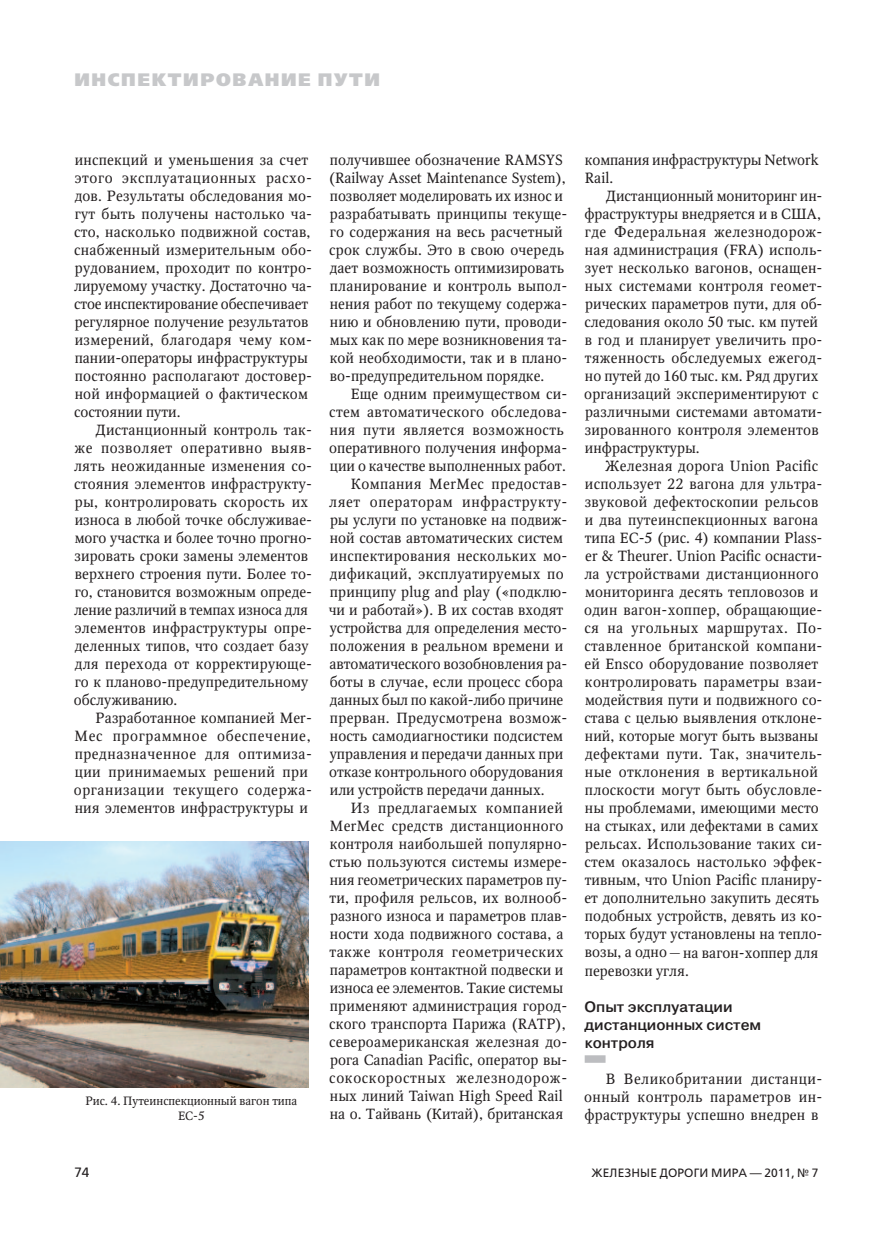
<style>
.page{position:relative;width:893px;height:1234px;background:#fff}
.page>*{position:absolute;margin:0;border:0;box-sizing:border-box;transform-origin:0 0}
.t1{font:800 18px "Free Set";letter-spacing:.09em;color:#c7c8ca}
.t2{font:500 15px/18px "Pragmatica";color:#231f20}
.t3{font:14.7px/18px "Octava";letter-spacing:.01em;color:#231f20}
.t4{font:14.7px/18px "Octava";letter-spacing:.035em;color:#231f20}
.t5{font:14.7px/18px "Octava";letter-spacing:-.01em;color:#231f20}
.t6{font:14.7px "Octava";letter-spacing:.03em;color:#231f20}
.t7{font:14.7px "Octava";letter-spacing:.04em;color:#231f20}
.t8{font:14.7px "Octava";letter-spacing:.045em;color:#231f20}
.t9{font:13.5px "Free Set";color:#231f20}
.t10{font:12px/15px "Octava";color:#231f20;text-align:center}
.t11{font:12px "Free Set";letter-spacing:.01em;color:#231f20}
</style>
<div class="page">
<svg style="left:585px;top:1055px;width:21px;height:7px"></svg>
<img style="left:0;top:841px;width:308px;height:245px">
<p class="t1" style="left:74px;top:68px;width:305px">Инспектирование пути</p>
<p class="t3" style="left:74px;top:151px;width:240px">инспекций и уменьшения за счет этого эксплуатационных расхо‑ дов. Результаты обследования мо‑ гут быть получены настолько ча‑ сто, насколько подвижной состав, снабженный измерительным обо‑ рудованием, проходит по контро‑ лируемому участку. Достаточно ча‑ стое инспектирование обеспечивает регулярное получение результатов измерений, благодаря чему ком‑ пании-операторы инфраструктуры постоянно располагают достовер‑ ной информацией о фактическом состоянии пути.</p>
<p class="t3" style="left:74px;top:421px;width:240px;text-indent:22px">Дистанционный контроль так‑ же позволяет оперативно выяв‑ лять неожиданные изменения со‑ стояния элементов инфраструкту‑ ры, контролировать скорость их износа в любой точке обслуживае‑ мого участка и более точно прогно‑ зировать сроки замены элементов верхнего строения пути. Более то‑ го, становится возможным опреде‑ ление различий в темпах износа для элементов инфраструктуры опре‑ деленных типов, что создает базу для перехода от корректирующе‑ го к планово-предупредительному обслуживанию.</p>
<p class="t4" style="left:74px;top:709px;width:240px;text-indent:22px">Разработанное компанией Mer‑<br>Mec программное обеспечение, предназначенное для оптимиза‑ ции принимаемых решений при организации текущего содержа‑ ния элементов инфраструктуры и</p>
<p class="t10" style="left:85px;top:1092px;width:213px">Рис. 4. Путеинспекционный вагон типа<br>ЕС-5</p>
<p class="t3" style="left:329px;top:151px;width:240px">получившее обозначение RAMSYS (Railway Asset Maintenance System), позволяет моделировать их износ и разрабатывать принципы текуще‑ го содержания на весь расчетный срок службы. Это в свою очередь дает возможность оптимизировать планирование и контроль выпол‑ нения работ по текущему содержа‑ нию и обновлению пути, проводи‑ мых как по мере возникновения та‑ кой необходимости, так и в плано‑ во-предупредительном порядке.</p>
<p class="t3" style="left:351px;top:384px;width:218px">Еще одним преимуществом си‑</p>
<p class="t3" style="left:329px;top:402px;width:240px">стем автоматического обследова‑</p>
<p class="t6" style="left:330px;top:421px;width:236px">ния пути является возможность</p>
<p class="t3" style="left:329px;top:438px;width:240px">оперативного получения информа‑</p>
<p class="t3" style="left:330px;top:456px;width:237px">ции о качестве выполненных работ.</p>
<p class="t3" style="left:351px;top:474px;width:218px">Компания MerMec предостав‑</p>
<p class="t7" style="left:329px;top:492px;width:240px">ляет операторам инфраструкту‑</p>
<p class="t3" style="left:330px;top:510px;width:239px">ры услуги по установке на подвиж‑</p>
<p class="t3" style="left:330px;top:528px;width:235px">ной состав автоматических систем</p>
<p class="t3" style="left:330px;top:546px;width:239px">инспектирования нескольких мо‑</p>
<p class="t3" style="left:330px;top:564px;width:235px">дификаций, эксплуатируемых по</p>
<p class="t3" style="left:330px;top:582px;width:239px">принципу plug and play («подклю‑</p>
<p class="t3" style="left:329px;top:600px;width:236px">чи и работай»). В их состав входят</p>
<p class="t3" style="left:330px;top:618px;width:239px">устройства для определения место‑</p>
<p class="t3" style="left:330px;top:636px;width:235px">положения в реальном времени и</p>
<p class="t3" style="left:330px;top:654px;width:239px">автоматического возобновления ра‑</p>
<p class="t3" style="left:330px;top:672px;width:235px">боты в случае, если процесс сбора</p>
<p class="t5" style="left:330px;top:690px;width:235px">данных был по какой‑либо причине</p>
<p class="t3" style="left:330px;top:708px;width:239px">прерван. Предусмотрена возмож‑</p>
<p class="t3" style="left:330px;top:726px;width:235px">ность самодиагностики подсистем</p>
<p class="t3" style="left:330px;top:744px;width:235px">управления и передачи данных при</p>
<p class="t3" style="left:329px;top:762px;width:236px">отказе контрольного оборудования</p>
<p class="t3" style="left:330px;top:780px;width:216px">или устройств передачи данных.</p>
<p class="t4" style="left:351px;top:798px;width:214px">Из предлагаемых компанией</p>
<p class="t3" style="left:330px;top:816px;width:235px">MerMec средств дистанционного</p>
<p class="t3" style="left:330px;top:834px;width:239px">контроля наибольшей популярно‑</p>
<p class="t3" style="left:329px;top:852px;width:240px">стью пользуются системы измере‑</p>
<p class="t3" style="left:330px;top:870px;width:239px">ния геометрических параметров пу‑</p>
<p class="t3" style="left:330px;top:888px;width:239px">ти, профиля рельсов, их волнооб‑</p>
<p class="t3" style="left:330px;top:906px;width:239px">разного износа и параметров плав‑</p>
<p class="t3" style="left:330px;top:924px;width:235px">ности хода подвижного состава, а</p>
<p class="t6" style="left:330px;top:942px;width:235px">также контроля геометрических</p>
<p class="t3" style="left:330px;top:960px;width:235px">параметров контактной подвески и</p>
<p class="t5" style="left:330px;top:978px;width:235px">износа ее элементов. Такие системы</p>
<p class="t3" style="left:330px;top:996px;width:239px">применяют администрация город‑</p>
<p class="t3" style="left:329px;top:1014px;width:238px">ского транспорта Парижа (RATP),</p>
<p class="t3" style="left:329px;top:1032px;width:240px">североамериканская железная до‑</p>
<p class="t3" style="left:330px;top:1050px;width:239px">рога Canadian Pacific, оператор вы‑</p>
<p class="t8" style="left:329px;top:1068px;width:240px">сокоскоростных железнодорож‑</p>
<p class="t3" style="left:330px;top:1086px;width:234px">ных линий Taiwan High Speed Rail</p>
<p class="t3" style="left:330px;top:1104px;width:235px">на о. Тайвань (Китай), британская</p>
<p class="t5" style="left:585px;top:151px;width:235px">компания инфраструктуры Network<br>Rail.</p>
<p class="t3" style="left:584px;top:187px;width:240px;text-indent:22px">Дистанционный мониторинг ин‑ фраструктуры внедряется и в США, где Федеральная железнодорож‑ ная администрация (FRA) исполь‑ зует несколько вагонов, оснащен‑ ных системами контроля геомет‑ рических параметров пути, для об‑ следования около 50 тыс. км путей в год и планирует увеличить про‑ тяженность обследуемых ежегод‑ но путей до 160 тыс. км. Ряд других организаций экспериментируют с различными системами автомати‑ зированного контроля элементов инфраструктуры.</p>
<p class="t3" style="left:584px;top:457px;width:240px;text-indent:21px">Железная дорога Union Pacific использует 22 вагона для ультра‑ звуковой дефектоскопии рельсов и два путеинспекционных вагона типа EC-5 (рис. 4) компании Plass‑ er &amp; Theurer. Union Pacific оснасти‑ ла устройствами дистанционного мониторинга десять тепловозов и один вагон-хоппер, обращающие‑ ся на угольных маршрутах. По‑ ставленное британской компани‑ ей Ensco оборудование позволяет контролировать параметры взаи‑ модействия пути и подвижного со‑ става с целью выявления отклоне‑ ний, которые могут быть вызваны дефектами пути. Так, значитель‑ ные отклонения в вертикальной плоскости могут быть обусловле‑ ны проблемами, имеющими место на стыках, или дефектами в самих рельсах. Использование таких си‑ стем оказалось настолько эффек‑ тивным, что Union Pacific планиру‑ ет дополнительно закупить десять подобных устройств, девять из ко‑ торых будут установлены на тепло‑ возы, а одно—на вагон-хоппер для перевозки угля.</p>
<p class="t2" style="left:585px;top:997px;width:178px">Опыт эксплуатации дистанционных систем контроля</p>
<p class="t3" style="left:584px;top:1069px;width:240px;text-align:justify;text-indent:22px">В Великобритании дистанци‑ онный контроль параметров ин‑ фраструктуры успешно внедрен в</p>
<p class="t9" style="left:74px;top:1163px;width:17px">74</p>
<p class="t11" style="left:591px;top:1165px;width:229px">Железные дороги мира — 2011, № 7</p>
</div>
